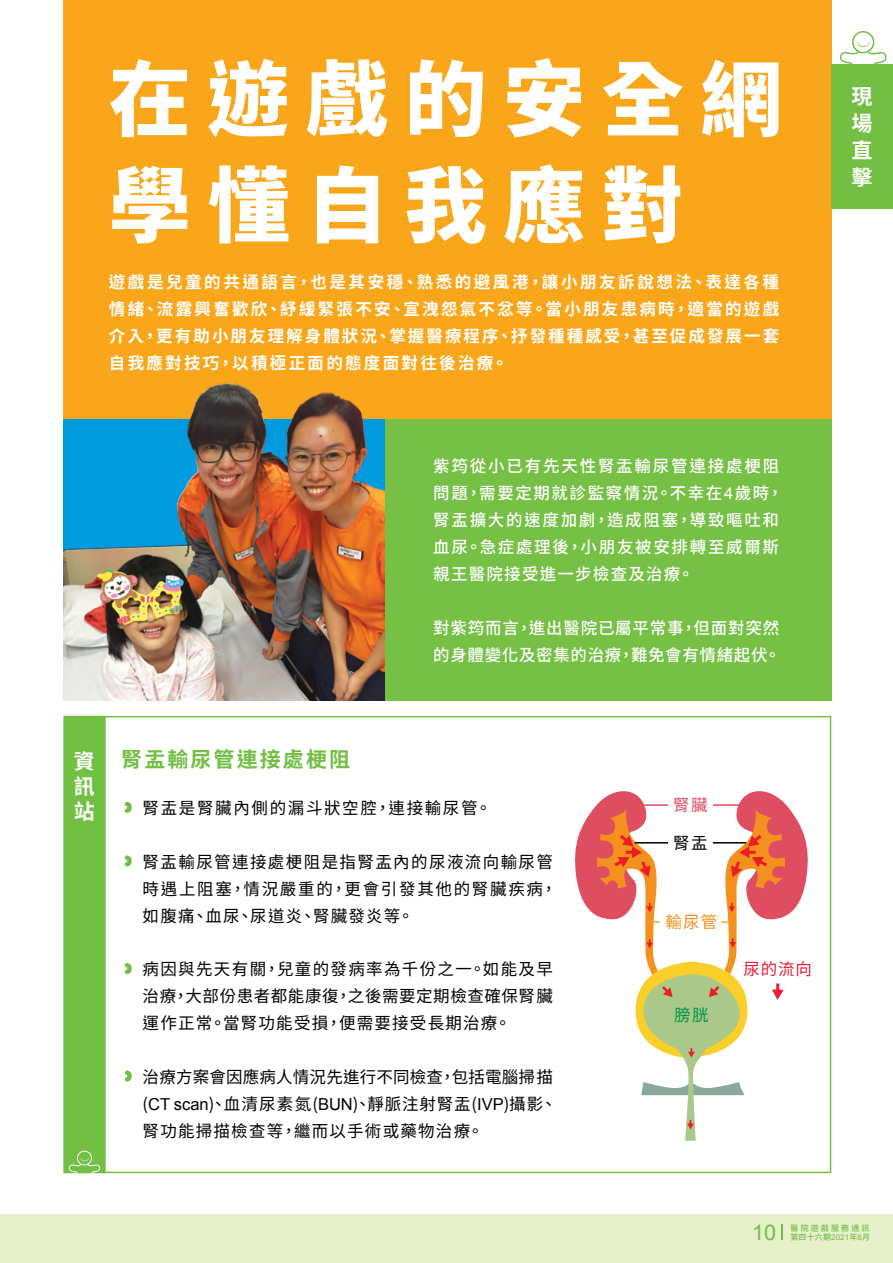
<style>
.page{position:relative;width:893px;height:1263px;background:#fff}
.page>*{position:absolute;margin:0;border:0;box-sizing:border-box;transform-origin:0 0}
.t1{font:900 82.05px/106.2px "Noto Sans CJ Ktc";letter-spacing:.2em;color:#fff}
.t2{font:21.6px "Arial";color:#72bf44}
.t3{font:700 21px "Noto Sans CJ Ktc";letter-spacing:.1em;color:#72bf44}
.t4{font:700 21px/27px "Noto Sans CJ Ktc";color:#fff;text-align:justify}
.t5{font:16.5px/27px "Noto Sans CJ Ktc";letter-spacing:.075em;color:#000}
.t6{font:700 16.5px/27px "Noto Sans CJ Ktc";letter-spacing:.125em;color:#fff;text-align:justify}
.t7{font:500 16.5px/27px "Noto Sans CJ Ktc";letter-spacing:.095em;color:#fff}
.t8{font:16.5px/27px "Noto Sans CJ Ktc";letter-spacing:.05em;color:#000}
.t9{font:500 16.5px/27px "Noto Sans CJ Ktc";letter-spacing:.04em;color:#fff}
.t10{font:16.5px "Noto Sans CJ Ktc";letter-spacing:.1em;color:#000}
.t11{font:16.5px "Noto Sans CJ Ktc";color:#ed1b35}
.t12{font:16.5px "Noto Sans CJ Ktc";color:#f4901d}
.t13{font:16.5px "Noto Sans CJ Ktc";color:#df4e60}
.t14{font:16.5px "Noto Sans CJ Ktc";color:#009549}
.t15{font:500 7.95px/9.4px "Noto Sans CJ Ktc";letter-spacing:.28em;color:#72bf44}
.s1{font-family:"Arial";font-weight:400}
.s2{font-family:"Arial"}
</style>
<div class="page">
<div style="left:0;top:1215px;width:893px;height:48px;background:#e6f0cb"></div>
<div style="left:63px;top:419px;width:768px;height:281px;background:#75c045"></div>
<div style="left:63px;top:0;width:768px;height:419px;background:#faa61a"></div>
<img style="left:63px;top:382px;width:322px;height:318px">
<svg style="left:781px;top:1224px;width:2px;height:16px"></svg>
<div style="left:831px;top:64px;width:62px;height:144px;background:#72bf44"></div>
<svg style="left:840px;top:31px;width:47px;height:33px"></svg>
<div style="left:64px;top:716px;width:42px;height:457px;background:#72bf44;border:2px solid #72bf44"></div>
<svg style="left:69px;top:1151px;width:31px;height:22px"></svg>
<svg style="left:125px;top:802px;width:7px;height:11px"></svg>
<svg style="left:125px;top:855px;width:7px;height:12px"></svg>
<svg style="left:125px;top:963px;width:7px;height:11px"></svg>
<svg style="left:125px;top:1070px;width:7px;height:12px"></svg>
<svg style="left:575px;top:791px;width:233px;height:350px"></svg>
<h1 class="t1" style="left:109px;top:48px;width:675px">在遊戲的安全網學懂自我應對</h1>
<p class="t6" style="left:109px;top:269px;width:672px">遊戲是兒童的共通語言，也是其安穩、熟悉的避風港，讓小朋友訴說想法、表達各種情緒、流露興奮歡欣、紓緩緊張不安、宣洩怨氣不忿等。當小朋友患病時，適當的遊戲介入，更有助小朋友理解身體狀況、掌握醫療程序、抒發種種感受，甚至促成發展一套自我應對技巧，以積極正面的態度面對往後治療。</p>
<p class="t7" style="left:433px;top:453px;width:352px">紫筠從小已有先天性腎盂輸尿管連接處梗阻問題，需要定期就診監察情況。不幸在<span class="s1">4</span>歲時，腎盂擴大的速度加劇，造成阻塞，導致嘔吐和血尿。急症處理後，小朋友被安排轉至威爾斯親王醫院接受進一步檢查及治療。</p>
<p class="t9" style="left:433px;top:615px;width:349px">對紫筠而言，進出醫院已屬平常事，但面對突然的身體變化及密集的治療，難免會有情緒起伏。</p>
<p class="t4" style="left:74px;top:749px;width:22px;line-height:25.2px">資訊站</p>
<p class="t3" style="left:121px;top:747px;width:230px">腎盂輸尿管連接處梗阻</p>
<p class="t10" style="left:143px;top:798px;width:350px">腎盂是腎臟內側的漏斗狀空腔，連接輸尿管。</p>
<p class="t5" style="left:143px;top:848px;width:416px">腎盂輸尿管連接處梗阻是指腎盂內的尿液流向輸尿管時遇上阻塞，情況嚴重的，更會引發其他的腎臟疾病，如腹痛、血尿、尿道炎、腎臟發炎等。</p>
<p class="t5" style="left:143px;top:956px;width:412px;text-align:justify">病因與先天有關，兒童的發病率為千份之一。如能及早治療，大部份患者都能康復，之後需要定期檢查確保腎臟運作正常。當腎功能受損，便需要接受長期治療。</p>
<p class="t8" style="left:143px;top:1063px;width:416px">治療方案會因應病人情況先進行不同檢查，包括電腦掃描(<span class="s2">CT scan</span>)、血清尿素氮(<span class="s2">BUN</span>)、靜脈注射腎盂(<span class="s2">IVP</span>)攝影、腎功能掃描檢查等，繼而以手術或藥物治療。</p>
<p class="t13" style="left:673px;top:795px;width:36px">腎臟</p>
<p class="t5" style="left:673px;top:830px;width:36px">腎盂</p>
<p class="t12" style="left:665px;top:912px;width:53px">輸尿管</p>
<p class="t14" style="left:674px;top:1006px;width:36px">膀胱</p>
<p class="t11" style="left:744px;top:960px;width:70px">尿的流向</p>
<p class="t4" style="left:851px;top:84px;width:22px">現場直擊</p>
<h2 class="t2" style="left:752px;top:1218px;width:26px">10</h2>
<p class="t15" style="left:790px;top:1223px;width:81px">醫院遊戲服務通訊第四十六期<span class="s1">2021</span>年<span class="s1">8</span>月</p>
</div>
